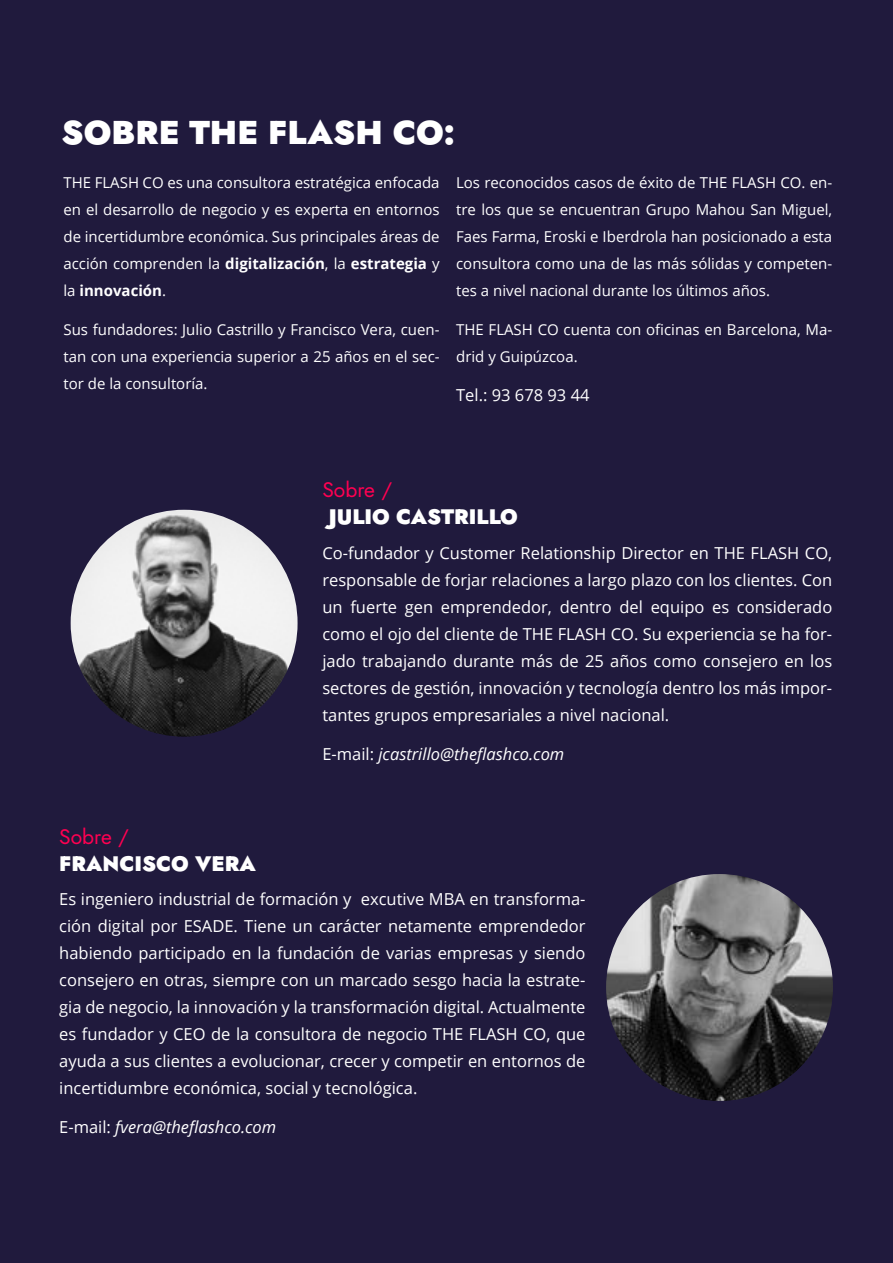
<style>
.page{position:relative;width:893px;height:1263px;background:#201a3d}
.page>*{position:absolute;margin:0;border:0;box-sizing:border-box;transform-origin:0 0}
.t1{font:900 33px "Jost";color:#fff}
.t2{font:900 21px "Jost";color:#fff}
.t3{font:21px "Jost";color:#ff0051}
.t4{font:16.5px/27px "Open Sans";color:#fff;text-align:justify}
.t5{font:italic 16.5px "Open Sans";color:#fff}
.t6{font:15px/27px "Open Sans";color:#fff;text-align:justify}
.s1{font-weight:700}
.s2{font-style:normal}
</style>
<div class="page">
<img style="left:606px;top:874px;width:227px;height:227px;border-radius:113px">
<img style="left:71px;top:510px;width:227px;height:227px;border-radius:113px">
<h1 class="t1" style="left:62px;top:110px;width:395px">SOBRE THE FLASH CO:</h1>
<p class="t6" style="left:63px;top:169px;width:378px">THE FLASH CO es una consultora estratégica enfocada en el desarrollo de negocio y es experta en entornos de incertidumbre económica. Sus principales áreas de acción comprenden la <span class="s1">digitalización</span>, la <span class="s1">estrategia</span> y la <span class="s1">innovación</span>.</p>
<p class="t6" style="left:63px;top:316px;width:378px">Sus fundadores: Julio Castrillo y Francisco Vera, cuen&shy;tan con una experiencia superior a 25 años en el sec&shy;tor de la consultoría.</p>
<p class="t6" style="left:456px;top:169px;width:378px">Los reconocidos casos de éxito de THE FLASH CO. en&shy;tre los que se encuentran Grupo Mahou San Miguel, Faes Farma, Eroski e Iberdrola han posicionado a esta consultora como una de las más sólidas y competen&shy;tes a nivel nacional durante los últimos años.</p>
<p class="t6" style="left:456px;top:316px;width:378px">THE FLASH CO cuenta con oficinas en Barcelona, Ma&shy;drid y Guipúzcoa.</p>
<p class="t4" style="left:456px;top:381px;width:135px">Tel.: 93 678 93 44</p>
<p class="t3" style="left:322px;top:476px;width:71px">Sobre /</p>
<p class="t2" style="left:329px;top:503px;width:191px">JULIO CASTRILLO</p>
<p class="t4" style="left:322px;top:539px;width:511px">Co-fundador y Customer Relationship Director en THE FLASH CO, responsable de forjar relaciones a largo plazo con los clientes. Con un fuerte gen emprendedor, dentro del equipo es considerado como el ojo del cliente de THE FLASH CO. Su experiencia se ha for&shy;jado trabajando durante más de 25 años como consejero en los sectores de gestión, innovación y tecnología dentro los más impor&shy;tantes grupos empresariales a nivel nacional.</p>
<p class="t5" style="left:322px;top:742px;width:243px"><span class="s2">E-mail:</span> jcastrillo@theflashco.com</p>
<p class="t3" style="left:59px;top:822px;width:71px">Sobre /</p>
<p class="t2" style="left:59px;top:849px;width:198px">FRANCISCO VERA</p>
<p class="t4" style="left:59px;top:885px;width:528px">Es ingeniero industrial de formación y excutive MBA en transforma&shy;ción digital por ESADE. Tiene un carácter netamente emprendedor habiendo participado en la fundación de varias empresas y siendo consejero en otras, siempre con un marcado sesgo hacia la estrate&shy;gia de negocio, la innovación y la transformación digital. Actualmente es fundador y CEO de la consultora de negocio THE FLASH CO, que ayuda a sus clientes a evolucionar, crecer y competir en entornos de incertidumbre económica, social y tecnológica.</p>
<p class="t5" style="left:59px;top:1116px;width:219px"><span class="s2">E-mail:</span> fvera@theflashco.com</p>
</div>
